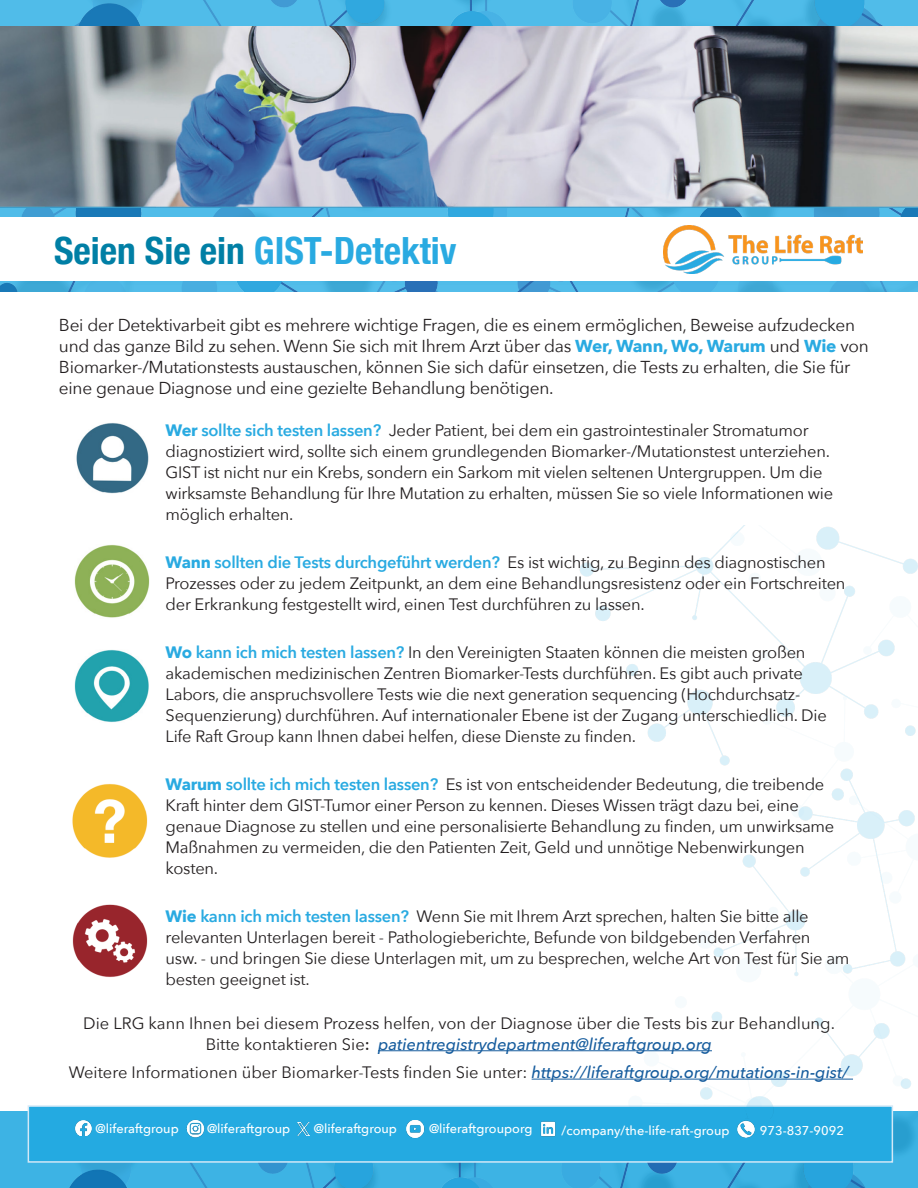
<style>
.page{position:relative;width:918px;height:1188px;background:#fff}
.page>*{position:absolute;margin:0;border:0;box-sizing:border-box;transform-origin:0 0}
.t1{font:700 condensed 37.5px "Helvetica Neue";color:#29aae1}
.t2{font:17.25px/21px "Avenir Next";letter-spacing:-.015em;color:#231f20}
.t3{font:16.5px/21px "Avenir Next";letter-spacing:-.015em;color:#231f20}
.t4{font:500 12.75px "Avenir Next";color:#fff}
.s1{color:#007fa5}
.s2{font-weight:700;color:#29aae1}
.s3{font-weight:600;color:#29aae1}
.s4{font-weight:500}
.s5{font-weight:500;font-style:italic;color:#175d9e}
</style>
<div class="page">
<img style="left:0;top:1111px;width:918px;height:77px">
<div style="left:28px;top:1105px;width:865px;height:58px;background:#24aae1;border:2px solid #d3e8f7"></div>
<img style="left:75px;top:1120px;width:17px;height:16px">
<img style="left:186px;top:1119px;width:19px;height:19px">
<img style="left:540px;top:1121px;width:16px;height:16px">
<img style="left:406px;top:1120px;width:19px;height:19px">
<img style="left:737px;top:1120px;width:18px;height:18px">
<img style="left:554px;top:525px;width:363px;height:594px">
<svg style="left:0;top:291px;width:918px;height:1px"></svg>
<img style="left:0;top:207px;width:918px;height:84px">
<hr style="left:378px;top:1050px;width:334px;height:1px;background:#175d9e">
<hr style="left:532px;top:1079px;width:321px;height:1px;background:#175d9e">
<img style="left:0;top:0;width:918px;height:27px">
<img style="left:76px;top:423px;width:73px;height:71px">
<img style="left:74px;top:545px;width:75px;height:73px">
<img style="left:73px;top:904px;width:74px;height:73px">
<img style="left:73px;top:784px;width:74px;height:74px">
<img style="left:75px;top:650px;width:74px;height:72px">
<img style="left:0;top:27px;width:918px;height:180px">
<div style="left:0;top:217px;width:918px;height:63px;background:#fff"></div>
<img style="left:663px;top:226px;width:200px;height:47px">
<svg style="left:297px;top:1123px;width:13px;height:12px"></svg>
<p class="t1" style="left:54px;top:220px;width:404px"><span class="s1">Seien Sie ein</span> GIST-Detektiv</p>
<p class="t2" style="left:59px;top:313px;width:811px">Bei der Detektivarbeit gibt es mehrere wichtige Fragen, die es einem ermöglichen, Beweise aufzudecken und das ganze Bild zu sehen. Wenn Sie sich mit Ihrem Arzt über das <span class="s2">Wer, Wann, Wo, Warum</span> und <span class="s2">Wie</span> von Biomarker-/Mutationstests austauschen, können Sie sich dafür einsetzen, die Tests zu erhalten, die Sie für eine genaue Diagnose und eine gezielte Behandlung benötigen.</p>
<p class="t3" style="left:166px;top:419px;width:669px"><span class="s2">Wer</span> <span class="s3">sollte sich testen lassen?</span> Jeder Patient, bei dem ein gastrointestinaler Stromatumor diagnostiziert wird, sollte sich einem grundlegenden Biomarker-/Mutationstest unterziehen.<br>GIST ist nicht nur ein Krebs, sondern ein Sarkom mit vielen seltenen Untergruppen. Um die wirksamste Behandlung für Ihre Mutation zu erhalten, müssen Sie so viele Informationen wie möglich erhalten.</p>
<p class="t3" style="left:166px;top:551px;width:681px"><span class="s2">Wann</span> <span class="s3">sollten die Tests durchgeführt werden?</span> Es ist wichtig, zu Beginn des diagnostischen<br>Prozesses oder zu jedem Zeitpunkt, an dem eine Behandlungsresistenz oder ein Fortschreiten der Erkrankung festgestellt wird, einen Test durchführen zu lassen.</p>
<p class="t3" style="left:166px;top:641px;width:663px"><span class="s2">Wo</span> <span class="s3">kann ich mich testen lassen?</span> In den Vereinigten Staaten können die meisten großen akademischen medizinischen Zentren Biomarker-Tests durchführen. Es gibt auch private Labors, die anspruchsvollere Tests wie die next generation sequencing (Hochdurchsatz-Sequenzierung) durchführen. Auf internationaler Ebene ist der Zugang unterschiedlich. Die Life Raft Group kann Ihnen dabei helfen, diese Dienste zu finden.</p>
<p class="t3" style="left:166px;top:773px;width:670px"><span class="s2">Warum</span> <span class="s3">sollte ich mich testen lassen?</span> Es ist von entscheidender Bedeutung, die treibende Kraft hinter dem GIST-Tumor einer Person zu kennen. Dieses Wissen trägt dazu bei, eine genaue Diagnose zu stellen und eine personalisierte Behandlung zu finden, um unwirksame Maßnahmen zu vermeiden, die den Patienten Zeit, Geld und unnötige Nebenwirkungen kosten.</p>
<p class="t3" style="left:166px;top:905px;width:685px"><span class="s2">Wie</span> <span class="s3">kann ich mich testen lassen?</span> Wenn Sie mit Ihrem Arzt sprechen, halten Sie bitte alle relevanten Unterlagen bereit - Pathologieberichte, Befunde von bildgebenden Verfahren<br>usw. - und bringen Sie diese Unterlagen mit, um zu besprechen, welche Art von Test für Sie am besten geeignet ist.</p>
<p class="t3" style="left:83px;top:1013px;width:753px;line-height:20.2px;text-align:center">Die LRG kann Ihnen bei diesem Prozess helfen, von der Diagnose über die Tests bis zur Behandlung.<br>Bitte kontaktieren Sie<span class="s4">:</span> <span class="s5">patientregistrydepartment@liferaftgroup.org</span></p>
<p class="t3" style="left:69px;top:1061px;width:782px">Weitere Informationen über Biomarker-Tests finden Sie unter: <span class="s5">https://liferaftgroup.org/mutations-in-gist/</span></p>
<p class="t4" style="left:96px;top:1118px;width:85px">@liferaftgroup</p>
<p class="t4" style="left:207px;top:1118px;width:85px">@liferaftgroup</p>
<p class="t4" style="left:314px;top:1118px;width:85px">@liferaftgroup</p>
<p class="t4" style="left:429px;top:1118px;width:105px">@liferaftgrouporg</p>
<p class="t4" style="left:562px;top:1119px;width:170px">/company/the-life-raft-group</p>
<p class="t4" style="left:760px;top:1119px;width:86px">973-837-9092</p>
</div>
